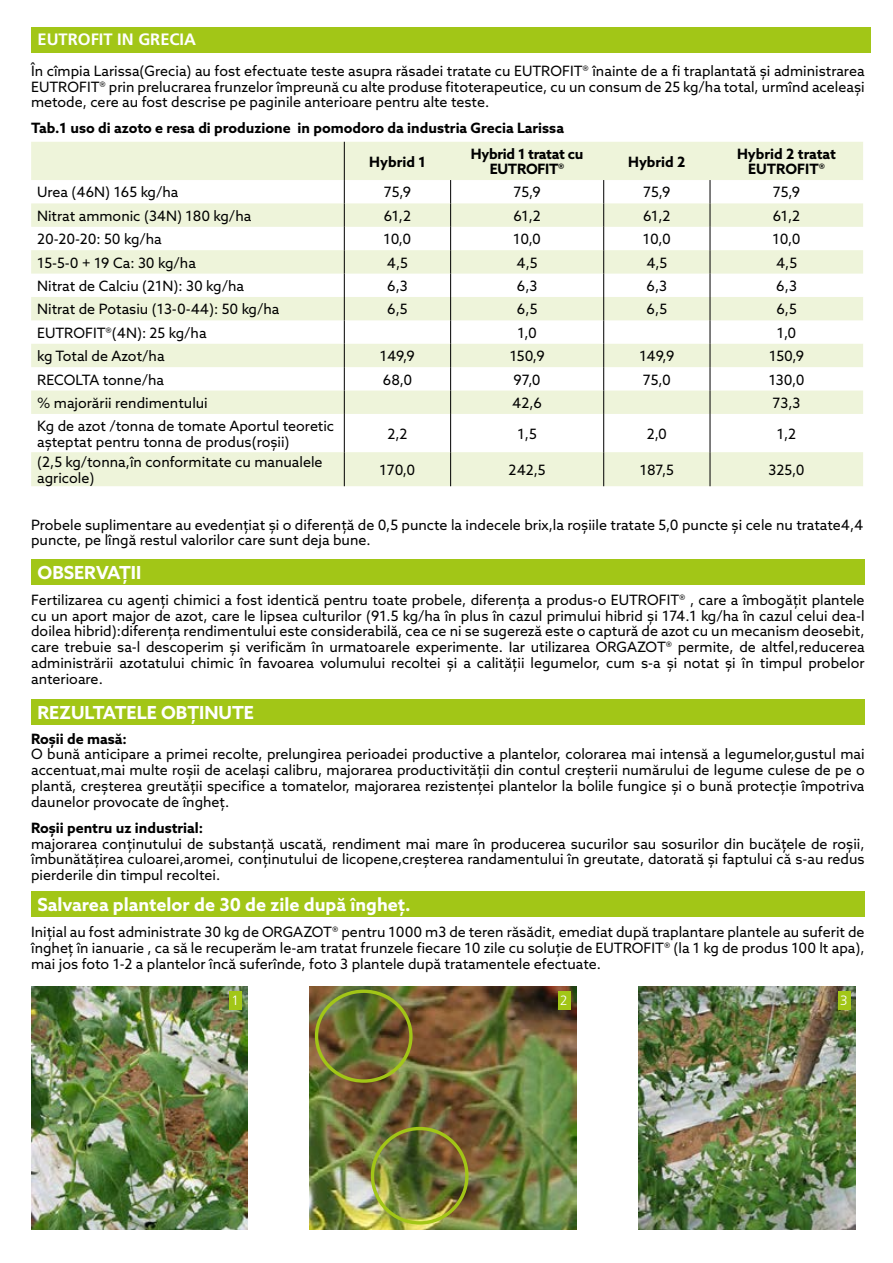
<style>
.page{position:relative;width:893px;height:1263px;background:#fff}
.page>*{position:absolute;margin:0;border:0;box-sizing:border-box;transform-origin:0 0}
.t1{font:700 18px "Azo Sans";color:#fff}
.t2{font:700 16.5px "Frutiger LT Std";color:#fff}
.t3{font:14.25px/15.8px "Azo Sans";color:#000;text-align:justify}
.t4{font:700 14.25px/15px "Azo Sans";color:#000;text-align:center}
.t5{font:700 14.25px/15px "Azo Sans";letter-spacing:-.02em;color:#000;text-align:center}
.t6{font:300 13.5px "Frutiger LT Std";color:#fff}
</style>
<div class="page">
<img style="left:639px;top:986px;width:216px;height:243px">
<img style="left:310px;top:986px;width:267px;height:243px">
<div style="left:315px;top:989px;width:98px;height:94px;border:3px solid #a2c617;border-radius:50%"></div>
<div style="left:371px;top:1127px;width:98px;height:97px;border:3px solid #a2c617;border-radius:50%"></div>
<img style="left:31px;top:986px;width:216px;height:243px">
<div style="left:31px;top:27px;width:840px;height:26px;background:#a2c617"></div>
<div style="left:31px;top:559px;width:834px;height:26px;background:#a2c617"></div>
<div style="left:31px;top:699px;width:834px;height:26px;background:#a2c617"></div>
<div style="left:31px;top:891px;width:834px;height:26px;background:#a2c617"></div>
<div style="left:229px;top:990px;width:13px;height:19px;background:#a2c617"></div>
<div style="left:558px;top:990px;width:13px;height:19px;background:#a2c617"></div>
<div style="left:838px;top:990px;width:13px;height:19px;background:#a2c617"></div>
<svg style="left:31px;top:142px;width:832px;height:344px;fill:#eef4da"></svg>
<hr style="left:344px;top:142px;width:1px;height:38px;background:#000">
<svg style="left:344px;top:180px;width:1px;height:234px"></svg>
<hr style="left:344px;top:414px;width:1px;height:38px;background:#000">
<hr style="left:344px;top:452px;width:1px;height:34px;background:#000">
<svg style="left:450px;top:180px;width:1px;height:234px"></svg>
<svg style="left:603px;top:180px;width:1px;height:234px"></svg>
<svg style="left:710px;top:180px;width:1px;height:234px"></svg>
<hr style="left:450px;top:414px;width:1px;height:38px;background:#000">
<hr style="left:603px;top:414px;width:1px;height:38px;background:#000">
<hr style="left:710px;top:414px;width:1px;height:38px;background:#000">
<hr style="left:450px;top:452px;width:1px;height:34px;background:#000">
<hr style="left:603px;top:452px;width:1px;height:34px;background:#000">
<hr style="left:710px;top:452px;width:1px;height:34px;background:#000">
<p class="t2" style="left:38px;top:30px;width:160px">EUTROFIT IN GRECIA</p>
<p class="t3" style="left:31px;top:63px;width:835px">În cîmpia Larissa(Grecia) au fost efectuate teste asupra răsadei tratate cu EUTROFIT® înainte de a fi traplantată și administrarea EUTROFIT® prin prelucrarea frunzelor împreună cu alte produse fitoterapeutice, cu un consum de 25 kg/ha total, urmînd aceleași metode, cere au fost descrise pe paginile anterioare pentru alte teste.</p>
<p class="t4" style="left:31px;top:121px;width:534px">Tab.1 uso di azoto e resa di produzione in pomodoro da industria Grecia Larissa</p>
<p class="t4" style="left:369px;top:154px;width:58px">Hybrid 1</p>
<p class="t5" style="left:471px;top:146px;width:114px">Hybrid 1 tratat cu<br>EUTROFIT®</p>
<p class="t4" style="left:628px;top:154px;width:59px">Hybrid 2</p>
<p class="t4" style="left:737px;top:146px;width:101px">Hybrid 2 tratat<br>EUTROFIT®</p>
<p class="t3" style="left:37px;top:184px;width:143px">Urea (46N) 165 kg/ha</p>
<p class="t3" style="left:384px;top:184px;width:29px">75,9</p>
<p class="t3" style="left:513px;top:184px;width:29px">75,9</p>
<p class="t3" style="left:643px;top:184px;width:29px">75,9</p>
<p class="t3" style="left:773px;top:184px;width:29px">75,9</p>
<p class="t3" style="left:37px;top:208px;width:216px">Nitrat ammonic (34N) 180 kg/ha</p>
<p class="t3" style="left:384px;top:208px;width:29px">61,2</p>
<p class="t3" style="left:513px;top:208px;width:29px">61,2</p>
<p class="t3" style="left:643px;top:208px;width:29px">61,2</p>
<p class="t3" style="left:773px;top:208px;width:29px">61,2</p>
<p class="t3" style="left:37px;top:231px;width:126px">20-20-20: 50 kg/ha</p>
<p class="t3" style="left:383px;top:231px;width:29px">10,0</p>
<p class="t3" style="left:513px;top:231px;width:29px">10,0</p>
<p class="t3" style="left:643px;top:231px;width:29px">10,0</p>
<p class="t3" style="left:773px;top:231px;width:29px">10,0</p>
<p class="t3" style="left:37px;top:254px;width:160px">15-5-0 + 19 Ca: 30 kg/ha</p>
<p class="t3" style="left:387px;top:254px;width:23px">4,5</p>
<p class="t3" style="left:517px;top:254px;width:23px">4,5</p>
<p class="t3" style="left:646px;top:254px;width:23px">4,5</p>
<p class="t3" style="left:776px;top:254px;width:23px">4,5</p>
<p class="t3" style="left:37px;top:278px;width:208px">Nitrat de Calciu (21N): 30 kg/ha</p>
<p class="t3" style="left:387px;top:278px;width:22px">6,3</p>
<p class="t3" style="left:517px;top:278px;width:22px">6,3</p>
<p class="t3" style="left:647px;top:278px;width:22px">6,3</p>
<p class="t3" style="left:776px;top:278px;width:22px">6,3</p>
<p class="t3" style="left:37px;top:301px;width:244px">Nitrat de Potasiu (13-0-44): 50 kg/ha</p>
<p class="t3" style="left:387px;top:301px;width:22px">6,5</p>
<p class="t3" style="left:517px;top:301px;width:22px">6,5</p>
<p class="t3" style="left:647px;top:301px;width:22px">6,5</p>
<p class="t3" style="left:776px;top:301px;width:22px">6,5</p>
<p class="t3" style="left:37px;top:325px;width:171px">EUTROFIT®(4N): 25 kg/ha</p>
<p class="t3" style="left:517px;top:325px;width:21px">1,0</p>
<p class="t3" style="left:777px;top:325px;width:21px">1,0</p>
<p class="t3" style="left:37px;top:348px;width:129px">kg Total de Azot/ha</p>
<p class="t3" style="left:380px;top:348px;width:37px">149,9</p>
<p class="t3" style="left:510px;top:348px;width:36px">150,9</p>
<p class="t3" style="left:639px;top:348px;width:37px">149,9</p>
<p class="t3" style="left:769px;top:348px;width:36px">150,9</p>
<p class="t3" style="left:37px;top:371px;width:128px">RECOLTA tonne/ha</p>
<p class="t3" style="left:383px;top:371px;width:31px">68,0</p>
<p class="t3" style="left:514px;top:371px;width:29px">97,0</p>
<p class="t3" style="left:643px;top:371px;width:30px">75,0</p>
<p class="t3" style="left:769px;top:371px;width:37px">130,0</p>
<p class="t3" style="left:37px;top:395px;width:172px">% majorării rendimentului</p>
<p class="t3" style="left:512px;top:395px;width:31px">42,6</p>
<p class="t3" style="left:773px;top:395px;width:29px">73,3</p>
<p class="t3" style="left:37px;top:418px;width:299px">Kg de azot /tonna de tomate Aportul teoretic așteptat pentru tonna de produs(roșii)</p>
<p class="t3" style="left:387px;top:426px;width:22px">2,2</p>
<p class="t3" style="left:518px;top:426px;width:21px">1,5</p>
<p class="t3" style="left:647px;top:426px;width:22px">2,0</p>
<p class="t3" style="left:777px;top:426px;width:21px">1,2</p>
<p class="t3" style="left:37px;top:454px;width:287px">(2,5 kg/tonna,în conformitate cu manualele agricole)</p>
<p class="t3" style="left:380px;top:462px;width:37px">170,0</p>
<p class="t3" style="left:509px;top:462px;width:39px">242,5</p>
<p class="t3" style="left:640px;top:462px;width:36px">187,5</p>
<p class="t3" style="left:768px;top:462px;width:38px">325,0</p>
<p class="t3" style="left:31px;top:516px;width:834px">Probele suplimentare au evedențiat și o diferență de 0,5 puncte la indecele brix,la roșiile tratate 5,0 puncte și cele nu tratate4,4 puncte, pe lîngă restul valorilor care sunt deja bune.</p>
<p class="t1" style="left:38px;top:561px;width:105px">OBSERVAȚII</p>
<p class="t3" style="left:31px;top:592px;width:835px">Fertilizarea cu agenți chimici a fost identică pentru toate probele, diferența a produs-o EUTROFIT® , care a îmbogățit plantele cu un aport major de azot, care le lipsea culturilor (91.5 kg/ha în plus în cazul primului hibrid și 174.1 kg/ha în cazul celui dea-l doilea hibrid):diferența rendimentului este considerabilă, cea ce ni se sugereză este o captură de azot cu un mecanism deosebit, care trebuie sa-l descoperim și verificăm în urmatoarele experimente. Iar utilizarea ORGAZOT® permite, de altfel,reducerea administrării azotatului chimic în favoarea volumului recoltei și a calității legumelor, cum s-a și notat și în timpul probelor anterioare.</p>
<p class="t1" style="left:38px;top:701px;width:218px">REZULTATELE OBȚINUTE</p>
<p class="t4" style="left:31px;top:731px;width:97px">Roșii de masă:</p>
<p class="t3" style="left:31px;top:746px;width:835px">O bună anticipare a primei recolte, prelungirea perioadei productive a plantelor, colorarea mai intensă a legumelor,gustul mai accentuat,mai multe roșii de același calibru, majorarea productivității din contul creșterii numărului de legume culese de pe o plantă, creșterea greutății specifice a tomatelor, majorarea rezistenței plantelor la bolile fungice și o bună protecție împotriva daunelor provocate de îngheț.</p>
<p class="t4" style="left:31px;top:820px;width:174px">Roșii pentru uz industrial:</p>
<p class="t3" style="left:31px;top:835px;width:835px">majorarea conținutului de substanță uscată, rendiment mai mare în producerea sucurilor sau sosurilor din bucățele de roșii, îmbunătățirea culoarei,aromei, conținutului de licopene,creșterea randamentului în greutate, datorată și faptului că s-au redus pierderile din timpul recoltei.</p>
<p class="t1" style="left:38px;top:892px;width:375px">Salvarea plantelor de 30 de zile după îngheț.</p>
<p class="t3" style="left:31px;top:924px;width:835px">Inițial au fost administrate 30 kg de ORGAZOT® pentru 1000 m3 de teren răsădit, emediat după traplantare plantele au suferit de îngheț în ianuarie , ca să le recuperăm le-am tratat frunzele fiecare 10 zile cu soluție de EUTROFIT® (la 1 kg de produs 100 lt apa), mai jos foto 1-2 a plantelor încă suferînde, foto 3 plantele după tratamentele efectuate.</p>
<p class="t6" style="left:231px;top:993px;width:9px">1</p>
<p class="t6" style="left:560px;top:993px;width:9px">2</p>
<p class="t6" style="left:840px;top:993px;width:9px">3</p>
</div>
